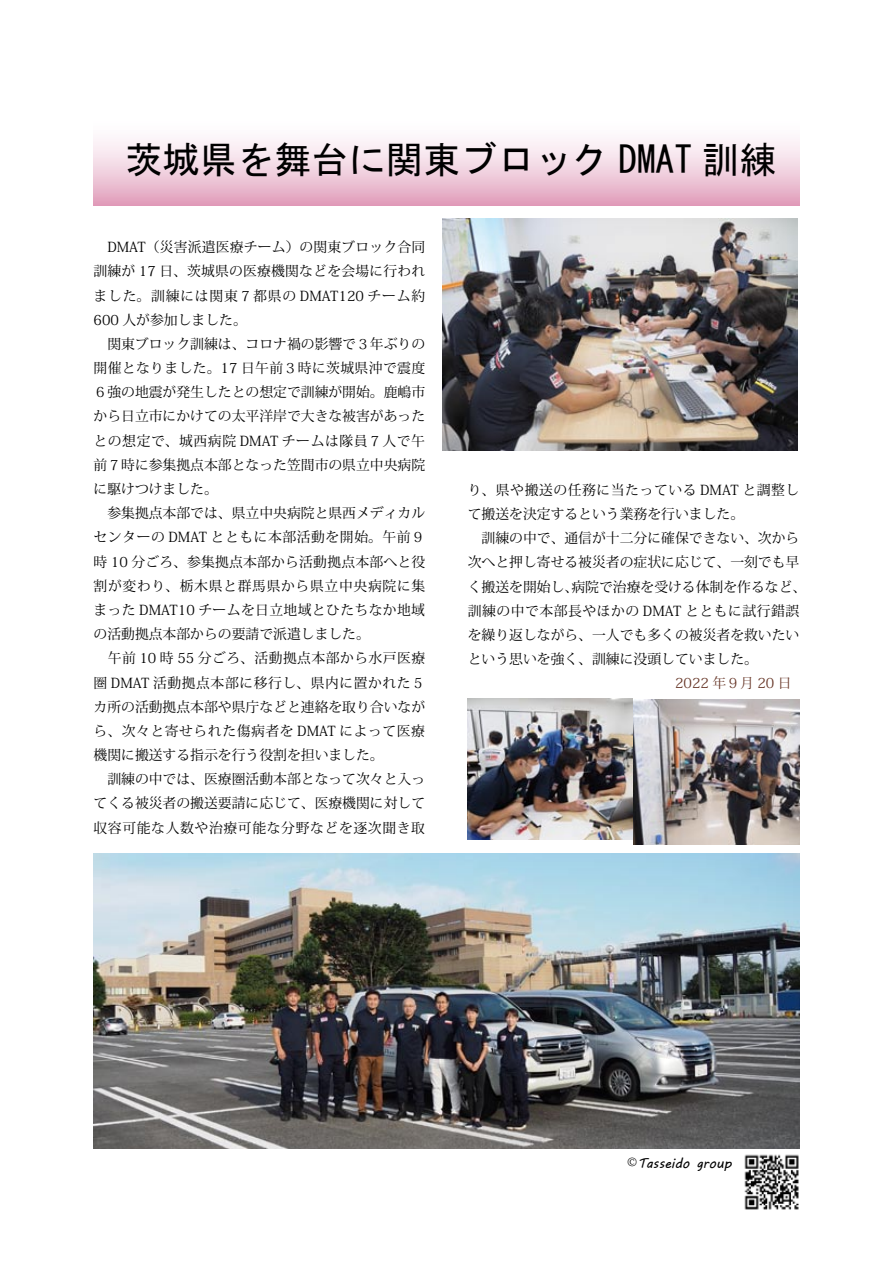
<style>
.page{position:relative;width:893px;height:1263px;background:#fff}
.page>*{position:absolute;margin:0;border:0;box-sizing:border-box;transform-origin:0 0}
.t1{font:37.2px "MS Gothic";color:#000}
.t2{font:13.8px/24.2px "Koz Min Pro";color:#000}
.t3{font:13.8px "Koz Min Pro";letter-spacing:.04em;color:#000}
.t4{font:13.8px "MV Boli";color:#000}
.s1{font-family:"Koz Min Pro"}
</style>
<div class="page">
<img style="left:744px;top:1154px;width:55px;height:56px">
<div style="left:94px;top:119px;width:705px;height:87px;background:linear-gradient(to bottom,#fff,#e3a4bf)"></div>
<img style="left:442px;top:218px;width:355px;height:233px">
<img style="left:94px;top:853px;width:705px;height:296px">
<img style="left:468px;top:698px;width:164px;height:142px">
<img style="left:634px;top:699px;width:165px;height:146px">
<h1 class="t1" style="left:125px;top:141px;width:653px">茨城県を舞台に関東ブロック DMAT 訓練</h1>
<p class="t2" style="left:94px;top:235px;width:333px">　DMAT（災害派遣医療チーム）の関東ブロック合同訓練が 17 日、茨城県の医療機関などを会場に行われました。訓練には関東７都県の DMAT120 チーム約<br>600 人が参加しました。<br>　関東ブロック訓練は、コロナ禍の影響で３年ぶりの開催となりました。17 日午前３時に茨城県沖で震度<br>６強の地震が発生したとの想定で訓練が開始。鹿嶋市から日立市にかけての太平洋岸で大きな被害があったとの想定で、城西病院 DMAT チームは隊員７人で午前７時に参集拠点本部となった笠間市の県立中央病院に駆けつけました。<br>　参集拠点本部では、県立中央病院と県西メディカルセンターの DMAT とともに本部活動を開始。午前９時 10 分ごろ、参集拠点本部から活動拠点本部へと役割が変わり、栃木県と群馬県から県立中央病院に集まった DMAT10 チームを日立地域とひたちなか地域の活動拠点本部からの要請で派遣しました。<br>　午前 10 時 55 分ごろ、活動拠点本部から水戸医療圏 DMAT 活動拠点本部に移行し、県内に置かれた５カ所の活動拠点本部や県庁などと連絡を取り合いながら、次々と寄せられた傷病者を DMAT によって医療機関に搬送する指示を行う役割を担いました。<br>　訓練の中では、医療圏活動本部となって次々と入ってくる被災者の搬送要請に応じて、医療機関に対して収容可能な人数や治療可能な分野などを逐次聞き取</p>
<p class="t3" style="left:468px;top:480px;width:333px">り、県や搬送の任務に当たっている DMAT と調整し</p>
<p class="t2" style="left:468px;top:501px;width:278px">て搬送を決定するという業務を行いました。</p>
<p class="t2" style="left:468px;top:526px;width:333px">　訓練の中で、通信が十二分に確保できない、次から</p>
<p class="t2" style="left:468px;top:550px;width:333px">次へと押し寄せる被災者の症状に応じて、一刻でも早</p>
<p class="t2" style="left:571px;top:574px;width:236px">病院で治療を受ける体制を作るなど、</p>
<p class="t2" style="left:468px;top:574px;width:333px">く搬送を開始し、<br>訓練の中で本部長やほかの DMAT とともに試行錯誤を繰り返しながら、一人でも多くの被災者を救いたいという思いを強く、訓練に没頭していました。</p>
<p class="t4" style="left:627px;top:1154px;width:64px"><span class="s1">©</span>Tasseido</p>
<p class="t4" style="left:696px;top:1154px;width:37px">group</p>
</div>
